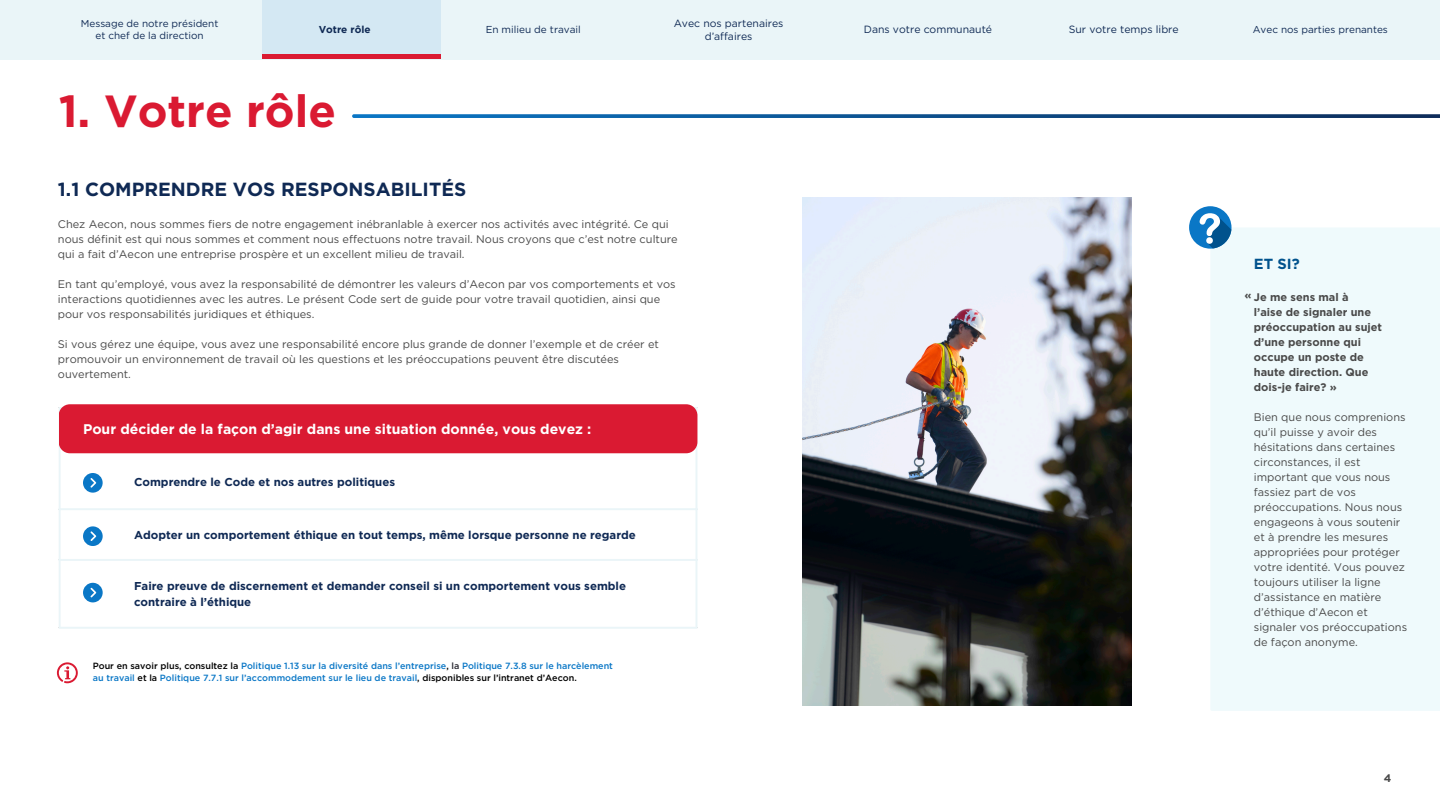
<style>
.page{position:relative;width:1440px;height:810px;background:#fff}
.page>*{position:absolute;margin:0;border:0;box-sizing:border-box;transform-origin:0 0}
.t1{font:700 45px "Gotham";color:#da1a32}
.t2{font:700 19px "Gotham";color:#0f2954}
.t3{font:700 14.6px "Gotham";color:#00528d}
.t4{font:700 14px "Gotham";color:#fff}
.t5{font:700 11.4px "Gotham";color:#0f2954}
.t6{font:11px/15px "Gotham";color:#494949}
.t7{font:700 11px/15px "Gotham";color:#494949}
.t8{font:10.5px/12.8px "Gotham";color:#0f2954;text-align:center}
.t9{font:10.1px "Gotham";color:#0f2954}
.t10{font:700 10.1px "Gotham";color:#0f2954}
.t11{font:10px/12px "Gotham";color:#0f2954;text-align:center}
.t12{font:500 9px/12.8px "Gotham";color:#0a77c6}
.s1{color:#000}
.s2{color:#25242d}
</style>
<div class="page">
<hr style="left:59px;top:409px;width:2px;height:218px;background:#eaf5f8">
<hr style="left:696px;top:409px;width:1px;height:218px;background:#eaf5f8">
<hr style="left:59px;top:407px;width:638px;height:2px;background:#eaf5f8">
<hr style="left:59px;top:508px;width:638px;height:2px;background:#eaf5f8">
<hr style="left:59px;top:559px;width:638px;height:2px;background:#eaf5f8">
<hr style="left:59px;top:627px;width:638px;height:2px;background:#eaf5f8">
<div style="left:59px;top:404px;width:638px;height:49px;background:#da1a32;border-radius:11px"></div>
<svg style="left:83px;top:473px;width:20px;height:19px"></svg>
<svg style="left:83px;top:526px;width:20px;height:20px"></svg>
<svg style="left:83px;top:583px;width:20px;height:19px"></svg>
<img style="left:803px;top:197px;width:329px;height:509px">
<div style="left:1210px;top:228px;width:230px;height:483px;background:#effafc"></div>
<div style="left:1189px;top:206px;width:43px;height:43px;background:#0a77c6;border-radius:50%"></div>
<svg style="left:1200px;top:213px;width:31px;height:35px"></svg>
<svg style="left:57px;top:662px;width:21px;height:21px"></svg>
<div style="left:0;top:0;width:1440px;height:59px;background:#eaf5f8"></div>
<div style="left:262px;top:0;width:179px;height:54px;background:#d4e8f3"></div>
<div style="left:262px;top:54px;width:179px;height:5px;background:#da1a32"></div>
<svg style="left:352px;top:114px;width:1088px;height:4px"></svg>
<p class="t11" style="left:81px;top:18px;width:139px">Message de notre président et chef de la direction</p>
<h4 class="t9" style="left:486px;top:25px;width:97px">En milieu de travail</h4>
<p class="t8" style="left:674px;top:18px;width:111px">Avec nos partenaires d’affaires</p>
<p class="t8" style="left:864px;top:23px;width:130px">Dans votre communauté</p>
<p class="t8" style="left:1069px;top:23px;width:111px">Sur votre temps libre</p>
<p class="t11" style="left:1253px;top:24px;width:137px">Avec nos parties prenantes</p>
<p class="t10" style="left:319px;top:25px;width:53px">Votre rôle</p>
<p class="t1" style="left:59px;top:91px;width:279px">1. Votre rôle</p>
<p class="t2" style="left:58px;top:181px;width:410px">1.1 COMPRENDRE VOS RESPONSABILITÉS</p>
<h5 class="t6" style="left:58px;top:218px;width:621px">Chez Aecon, nous sommes fiers de notre engagement inébranlable à exercer nos activités avec intégrité. Ce qui nous définit est qui nous sommes et comment nous effectuons notre travail. Nous croyons que c’est notre culture qui a fait d’Aecon une entreprise prospère et un excellent milieu de travail.</h5>
<h5 class="t6" style="left:58px;top:278px;width:619px">En tant qu’employé, vous avez la responsabilité de démontrer les valeurs d’Aecon par vos comportements et vos interactions quotidiennes avec les autres. Le présent Code sert de guide pour votre travail quotidien, ainsi que pour vos responsabilités juridiques et éthiques.</h5>
<h5 class="t6" style="left:58px;top:338px;width:603px">Si vous gérez une équipe, vous avez une responsabilité encore plus grande de donner l’exemple et de créer et promouvoir un environnement de travail où les questions et les préoccupations peuvent être discutées ouvertement.</h5>
<h5 class="t4" style="left:83px;top:423px;width:510px">Pour décider de la façon d’agir dans une situation donnée, vous devez :</h5>
<h5 class="t5" style="left:134px;top:475px;width:263px">Comprendre le Code et nos autres politiques</h5>
<h1 class="t5" style="left:134px;top:528px;width:503px">Adopter un comportement éthique en tout temps, même lorsque personne ne regarde</h1>
<h2 class="t5" style="left:134px;top:579px;width:493px">Faire preuve de discernement et demander conseil si un comportement vous semble</h2>
<h5 class="t5" style="left:134px;top:595px;width:119px">contraire à l’éthique</h5>
<p class="t12" style="left:93px;top:660px;width:522px"><span class="s1">Pour en savoir plus, consultez la</span> Politique 1.13 sur la diversité dans l’entreprise<span class="s1">,</span> <span class="s2">la</span> Politique 7.3.8 sur le harcèlement au travail <span class="s1">et la</span> Politique 7.7.1 sur l’accommodement sur le lieu de travail<span class="s1">, disponibles sur l’intranet d’Aecon.</span></p>
<p class="t3" style="left:1254px;top:258px;width:47px">ET SI?</p>
<p class="t7" style="left:1254px;top:290px;width:130px">Je me sens mal à<br>l’aise de signaler une préoccupation au sujet d’une personne qui occupe un poste de haute direction. Que dois-je faire? »</p>
<p class="t6" style="left:1254px;top:410px;width:155px">Bien que nous comprenions qu’il puisse y avoir des hésitations dans certaines circonstances, il est important que vous nous fassiez part de vos préoccupations. Nous nous engageons à vous soutenir et à prendre les mesures appropriées pour protéger votre identité. Vous pouvez toujours utiliser la ligne d’assistance en matière d’éthique d’Aecon et signaler vos préoccupations de façon anonyme.</p>
<p class="t7" style="left:1245px;top:289px;width:9px">«</p>
<p class="t7" style="left:1384px;top:771px;width:9px">4</p>
</div>
